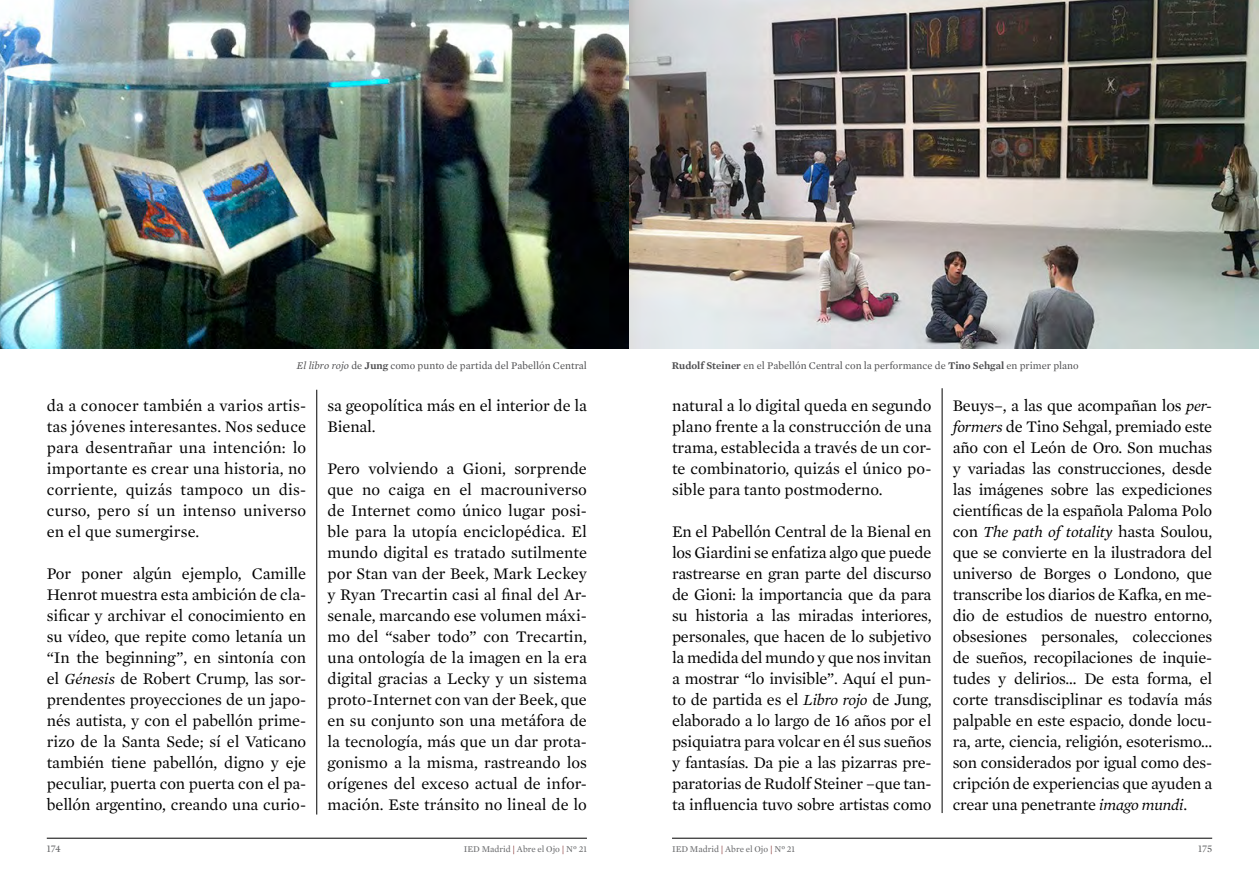
<style>
.page{position:relative;width:1259px;height:893px;background:#fff}
.page>*{position:absolute;margin:0;border:0;box-sizing:border-box;transform-origin:0 0}
.t1{font:16.5px/21px "Mercury Text G1 Roman";letter-spacing:-.005em;color:#000;text-align:justify}
.t2{font:italic 15.75px "Mercury Text G1";letter-spacing:-.015em;color:#000}
.t3{font:10.5px "Mercury Text G1 Roman";color:#4d4d4f}
.t4{font:10.5px "Mercury Display Roman";color:#636466}
.t5{font:9px "Mercury Text G1 Roman";color:#636466}
.s1{font-family:"Mercury Text G1";font-style:italic}
.s2{font-family:"Mercury Text G1";font-weight:600}
.s3{font-family:"Mercury Text G1";font-style:italic;font-size:15.75px}
.s4{font-family:"Mercury Text G1 Roman";font-style:normal;font-size:16.5px}
.s5{color:#690000}
</style>
<div class="page">
<hr style="left:47px;top:838px;width:540px;height:1px;background:#000">
<hr style="left:672px;top:838px;width:540px;height:1px;background:#000">
<hr style="left:942px;top:388px;width:1px;height:425px;background:#000">
<hr style="left:316px;top:390px;width:1px;height:424px;background:#000">
<img style="left:0;top:0;width:1258px;height:348px">
<p class="t3" style="left:297px;top:359px;width:291px"><span class="s1">El libro rojo</span> de <span class="s2">Jung</span> como punto de partida del Pabellón Central</p>
<p class="t3" style="left:672px;top:359px;width:408px"><span class="s2">Rudolf Steiner</span> en el Pabellón Central con la performance de <span class="s2">Tino Sehgal</span> en primer plano</p>
<p class="t1" style="left:47px;top:395px;width:261px">da a conocer también a varios artis&shy;tas jóvenes interesantes. Nos seduce para desentrañar una intención: lo importante es crear una historia, no corriente, quizás tampoco un dis&shy;curso, pero sí un intenso universo en el que sumergirse.</p>
<p class="t1" style="left:47px;top:563px;width:261px">Por poner algún ejemplo, Camille Henrot muestra esta ambición de cla&shy;sificar y archivar el conocimiento en su vídeo, que repite como letanía un “In the beginning”, en sintonía con el <span class="s3">Génesis</span> de Robert Crump, las sor&shy;prendentes proyecciones de un japo&shy;nés autista, y con el pabellón prime&shy;rizo de la Santa Sede; sí el Vaticano también tiene pabellón, digno y eje peculiar, puerta con puerta con el pa&shy;bellón argentino, creando una curio-</p>
<p class="t1" style="left:327px;top:395px;width:261px">sa geopolítica más en el interior de la<br>Bienal.</p>
<p class="t1" style="left:327px;top:458px;width:261px">Pero volviendo a Gioni, sorprende que no caiga en el macrouniverso de Internet como único lugar posi&shy;ble para la utopía enciclopédica. El mundo digital es tratado sutilmente por Stan van der Beek, Mark Leckey y Ryan Trecartin casi al final del Ar&shy;senale, marcando ese volumen máxi&shy;mo del “saber todo” con Trecartin, una ontología de la imagen en la era digital gracias a Lecky y un sistema proto-Internet con van der Beek, que en su conjunto son una metáfora de la tecnología, más que un dar prota&shy;gonismo a la misma, rastreando los orígenes del exceso actual de infor&shy;mación. Este tránsito no lineal de lo</p>
<p class="t1" style="left:672px;top:395px;width:261px">natural a lo digital queda en segundo plano frente a la construcción de una trama, establecida a través de un cor&shy;te combinatorio, quizás el único po&shy;sible para tanto postmoderno.</p>
<p class="t1" style="left:672px;top:521px;width:261px">En el Pabellón Central de la Bienal en los Giardini se enfatiza algo que puede rastrearse en gran parte del discurso de Gioni: la importancia que da para su historia a las miradas interiores, personales, que hacen de lo subjetivo la medida del mundo y que nos invitan a mostrar “lo invisible”. Aquí el pun&shy;to de partida es el <span class="s3">Libro rojo</span> de Jung, elaborado a lo largo de 16 años por el psiquiatra para volcar en él sus sueños y fantasías. Da pie a las pizarras pre&shy;paratorias de Rudolf Steiner –que tan&shy;ta influencia tuvo sobre artistas como</p>
<p class="t1" style="left:952px;top:395px;width:261px">Beuys–, a las que acompañan los <span class="s3">per&shy;formers</span> de Tino Sehgal, premiado este año con el León de Oro. Son muchas y variadas las construcciones, desde las imágenes sobre las expediciones científicas de la española Paloma Polo</p>
<p class="t2" style="left:952px;top:522px;width:261px"><span class="s4">con</span> The path of totality <span class="s4">hasta Soulou,</span></p>
<p class="t1" style="left:952px;top:542px;width:261px">que se convierte en la ilustradora del universo de Borges o Londono, que transcribe los diarios de Kafka, en me&shy;dio de estudios de nuestro entorno, obsesiones personales, colecciones de sueños, recopilaciones de inquie&shy;tudes y delirios… De esta forma, el corte transdisciplinar es todavía más palpable en este espacio, donde locu&shy;ra, arte, ciencia, religión, esoterismo… son considerados por igual como des&shy;cripción de experiencias que ayuden a crear una penetrante <span class="s3">imago mundi</span>.</p>
<p class="t4" style="left:47px;top:843px;width:16px">174</p>
<p class="t5" style="left:464px;top:844px;width:125px">IED Madrid <span class="s5">|</span> Abre el Ojo <span class="s5">|</span> Nº 21</p>
<p class="t5" style="left:672px;top:844px;width:125px">IED Madrid <span class="s5">|</span> Abre el Ojo <span class="s5">|</span> Nº 21</p>
<p class="t4" style="left:1198px;top:843px;width:16px">175</p>
</div>
